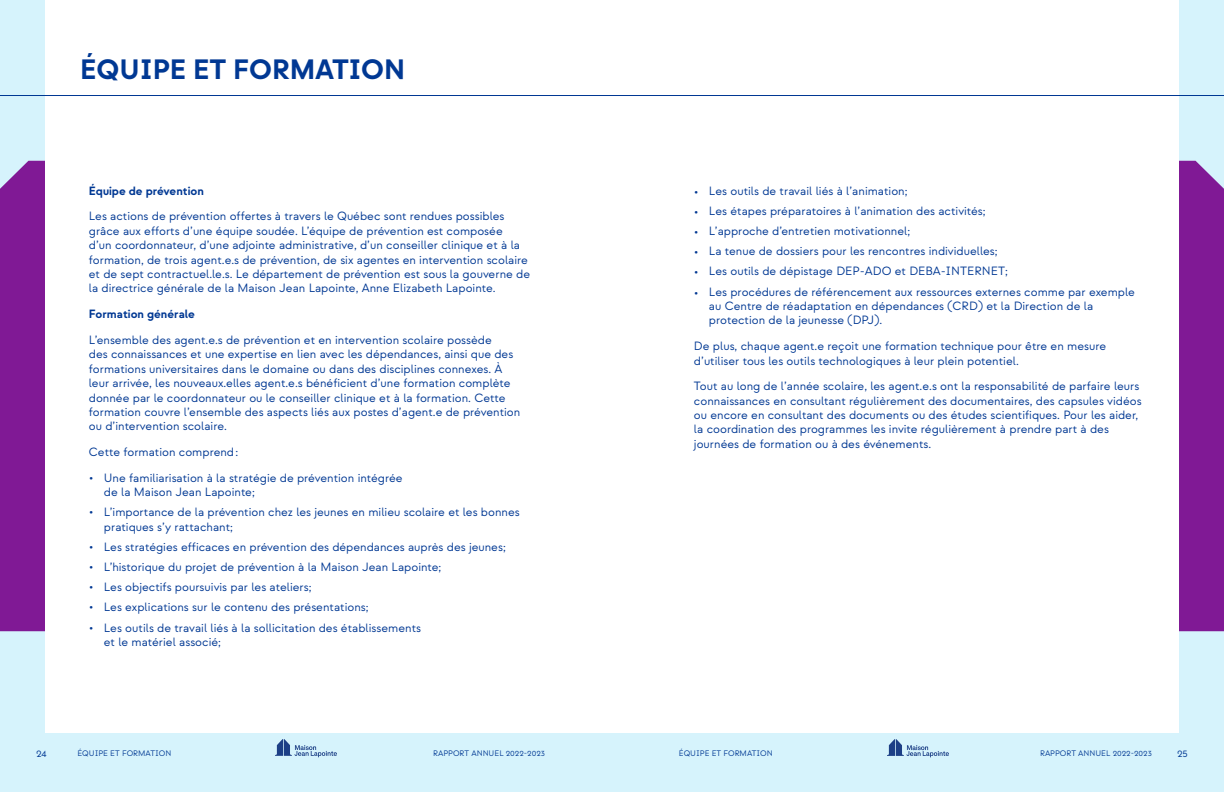
<style>
.page{position:relative;width:1224px;height:792px;background:#fff}
.page>*{position:absolute;margin:0;border:0;box-sizing:border-box;transform-origin:0 0}
.t1{font:700 28px "Strawford";color:#003893}
.t2{font:12px/20.2px "Strawford";color:#003893}
.t3{font:700 12px "Strawford";color:#003893}
.t4{font:10px "Strawford";color:#003893}
.t5{font:8px "Strawford";color:#003893}
</style>
<div class="page">
<div style="left:0;top:0;width:45px;height:792px;background:#d6f3fc"></div>
<div style="left:1179px;top:0;width:45px;height:792px;background:#d6f3fc"></div>
<div style="left:0;top:733px;width:1224px;height:59px;background:#d6f3fc"></div>
<div style="left:0;top:161px;width:45px;height:470px;background:#801995"></div>
<div style="left:1179px;top:161px;width:45px;height:470px;background:#801995"></div>
<svg style="left:887px;top:739px;width:62px;height:18px"></svg>
<svg style="left:275px;top:739px;width:62px;height:18px"></svg>
<hr style="left:0;top:95px;width:1224px;height:1px;background:#003893">
<h1 class="t1" style="left:80px;top:52px;width:327px">ÉQUIPE ET FORMATION</h1>
<p class="t3" style="left:89px;top:183px;width:117px">Équipe de prévention</p>
<p class="t2" style="left:89px;top:209px;width:443px;line-height:14.4px">Les actions de prévention offertes à travers le Québec sont rendues possibles grâce aux efforts d’une équipe soudée. L’équipe de prévention est composée<br>d’un coordonnateur, d’une adjointe administrative, d’un conseiller clinique et à la formation, de trois agent.e.s de prévention, de six agentes en intervention scolaire et de sept contractuel.le.s. Le département de prévention est sous la gouverne de la directrice générale de la Maison Jean Lapointe, Anne Elizabeth Lapointe.</p>
<p class="t3" style="left:89px;top:307px;width:107px">Formation générale</p>
<p class="t2" style="left:89px;top:333px;width:433px;line-height:14.4px">L’ensemble des agent.e.s de prévention et en intervention scolaire possède<br>des connaissances et une expertise en lien avec les dépendances, ainsi que des formations universitaires dans le domaine ou dans des disciplines connexes. À leur arrivée, les nouveaux.elles agent.e.s bénéficient d’une formation complète donnée par le coordonnateur ou le conseiller clinique et à la formation. Cette formation couvre l’ensemble des aspects liés aux postes d’agent.e de prévention ou d’intervention scolaire.</p>
<p class="t2" style="left:104px;top:439px;width:300px;line-height:25.7px;text-indent:-15px">Cette formation comprend:<br>Une familiarisation à la stratégie de prévention intégrée</p>
<p class="t2" style="left:104px;top:482px;width:417px">de la Maison Jean Lapointe;<br>L’importance de la prévention chez les jeunes en milieu scolaire et les bonnes</p>
<p class="t2" style="left:104px;top:517px;width:404px">pratiques s’y rattachant;<br>Les stratégies efficaces en prévention des dépendances auprès des jeunes; L’historique du projet de prévention à la Maison Jean Lapointe;<br>Les objectifs poursuivis par les ateliers;<br>Les explications sur le contenu des présentations;<br>Les outils de travail liés à la sollicitation des établissements</p>
<p class="t2" style="left:104px;top:632px;width:119px">et le matériel associé;</p>
<p class="t2" style="left:89px;top:467px;width:6px">•</p>
<p class="t2" style="left:89px;top:501px;width:6px">•</p>
<p class="t2" style="left:89px;top:536px;width:6px;text-align:justify">• • • • •</p>
<p class="t2" style="left:709px;top:181px;width:427px">Les outils de travail liés à l’animation;<br>Les étapes préparatoires à l’animation des activités;<br>L’approche d’entretien motivationnel;<br>La tenue de dossiers pour les rencontres individuelles;<br>Les outils de dépistage DEP-ADO et DEBA-INTERNET;<br>Les procédures de référencement aux ressources externes comme par exemple</p>
<p class="t2" style="left:709px;top:299px;width:386px;line-height:14.4px">au Centre de réadaptation en dépendances (CRD) et la Direction de la protection de la jeunesse (DPJ).</p>
<p class="t2" style="left:694px;top:339px;width:414px;line-height:14.4px">De plus, chaque agent.e reçoit une formation technique pour être en mesure d’utiliser tous les outils technologiques à leur plein potentiel.</p>
<p class="t2" style="left:694px;top:379px;width:449px;line-height:14.4px">Tout au long de l’année scolaire, les agent.e.s ont la responsabilité de parfaire leurs connaissances en consultant régulièrement des documentaires, des capsules vidéos ou encore en consultant des documents ou des études scientifiques. Pour les aider, la coordination des programmes les invite régulièrement à prendre part à des journées de formation ou à des événements.</p>
<p class="t2" style="left:694px;top:181px;width:6px;text-align:justify">• • • • • •</p>
<p class="t4" style="left:36px;top:747px;width:12px">24</p>
<p class="t5" style="left:77px;top:748px;width:95px">ÉQUIPE ET FORMATION</p>
<p class="t5" style="left:433px;top:748px;width:113px">RAPPORT ANNUEL 2022-2023</p>
<p class="t5" style="left:679px;top:748px;width:95px">ÉQUIPE ET FORMATION</p>
<p class="t5" style="left:1040px;top:748px;width:113px">RAPPORT ANNUEL 2022-2023</p>
<p class="t4" style="left:1177px;top:747px;width:12px">25</p>
</div>
